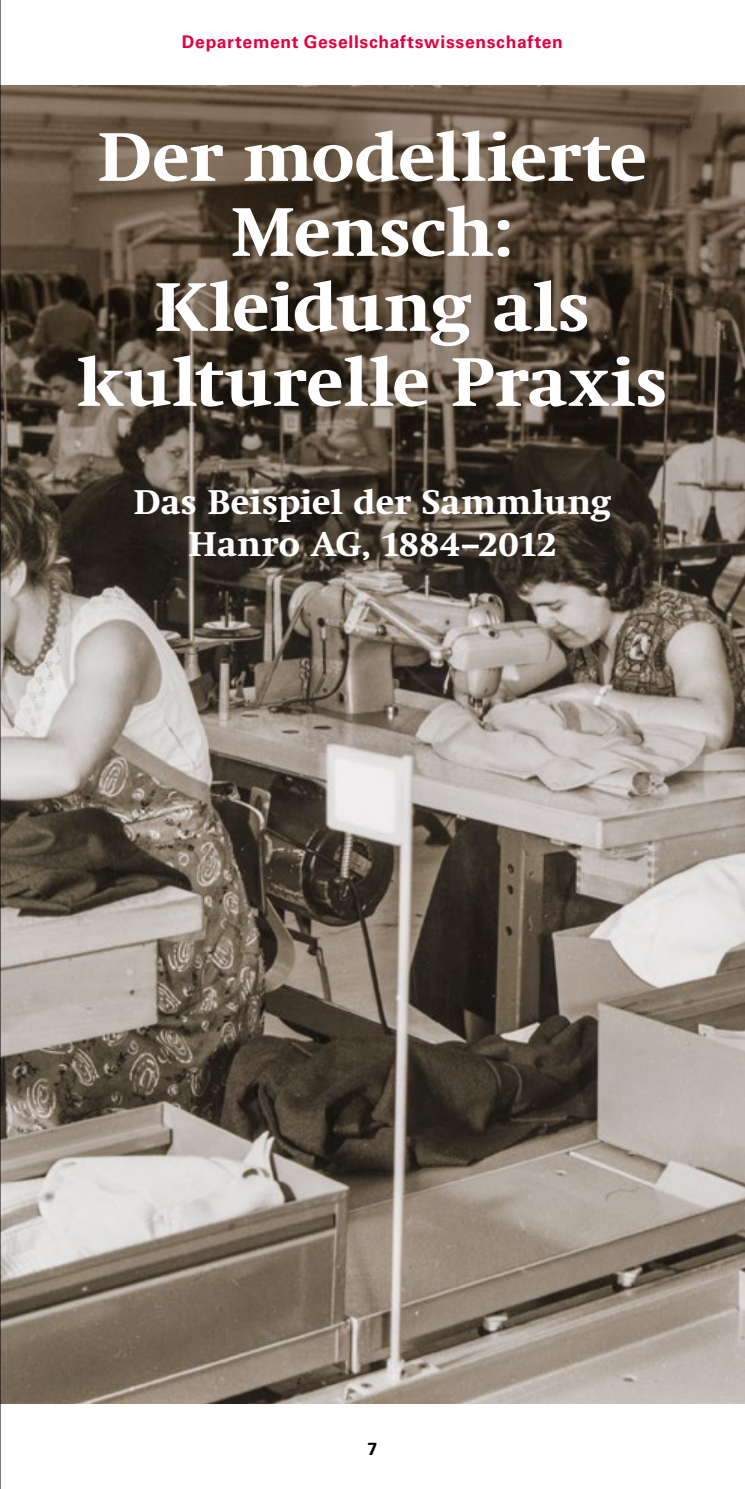
<style>
.page{position:relative;width:745px;height:1489px;background:#fff}
.page>*{position:absolute;margin:0;border:0;box-sizing:border-box;transform-origin:0 0}
.t1{font:700 70px/75px "Swift Neue LT Pro";letter-spacing:.005em;color:#fff;text-align:center}
.t2{font:700 35px/42px "Swift Neue LT Pro";letter-spacing:.01em;color:#fff;text-align:center}
.t3{font:700 17.5px "Univers LT Std";letter-spacing:.04em;color:#e40040}
.t4{font:700 17.5px "Univers LT Std";color:#000}
</style>
<div class="page">
<img style="left:1px;top:85px;width:743px;height:1318px">
<hr style="left:0;top:0;width:1px;height:1488px;background:#000">
<p class="t3" style="left:182px;top:32px;width:382px">Departement Gesellschaftswissenschaften</p>
<p class="t1" style="left:77px;top:119px;width:591px">Der modellierte<br>Mensch:<br>Kleidung als kulturelle Praxis</p>
<p class="t2" style="left:134px;top:481px;width:478px">Das Beispiel der Sammlung<br>Hanro AG, 1884–2012</p>
<p class="t4" style="left:367px;top:1437px;width:11px">7</p>
</div>
